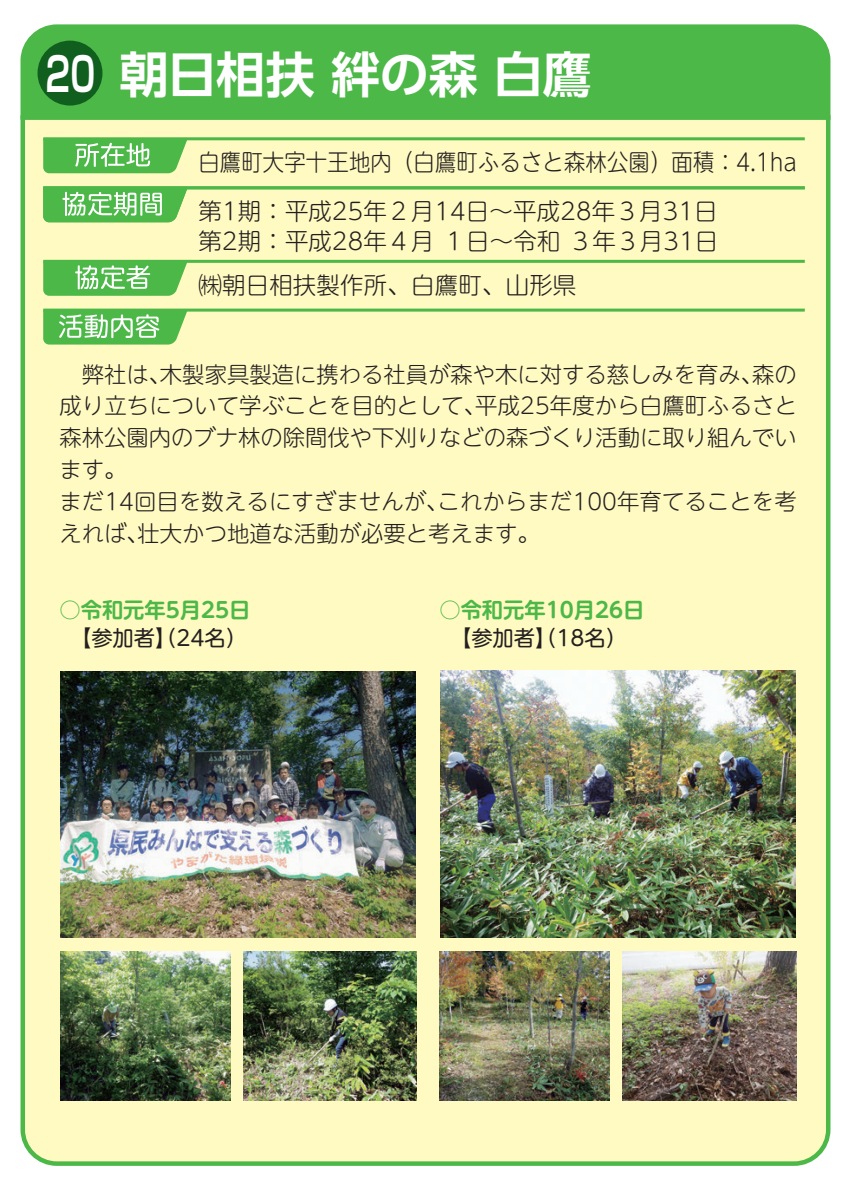
<style>
.page{position:relative;width:851px;height:1191px;background:#fff}
.page>*{position:absolute;margin:0;border:0;box-sizing:border-box;transform-origin:0 0}
.t1{font:700 48.9px "UD Shin Go Pro De";letter-spacing:-.005em;color:#fff}
.t2{font:700 46.8px "Shin Go De";color:#fff;scale:.7 1}
.t3{font:300 23.4px/29.7px "UD Shin M Go Pro";letter-spacing:.01em;color:#231f20}
.t4{font:300 23.4px "UD Shin M Go Pro";letter-spacing:.01em;color:#231f20;scale:.91 1}
.t5{font:300 22.2px/31.8px "UD Shin M Go Pro";color:#231f20}
.t6{font:21.3px "UD Shin M Go Pro";color:#231f20}
.t7{font:700 21.3px "UD Shin M Go Pro De";color:#4cb848}
</style>
<div class="page">
<div style="left:20px;top:122px;width:811px;height:1044px;background:#fffac1"></div>
<div style="left:20px;top:24px;width:811px;height:98px;background:#4cb848"></div>
<div style="left:38px;top:41px;width:64px;height:65px;background:#105f1e;border-radius:50%"></div>
<hr style="left:43px;top:137px;width:761px;height:3px;background:#4cb848">
<svg style="left:43px;top:137px;width:145px;height:36px;background:#6bc464"></svg>
<hr style="left:43px;top:186px;width:761px;height:3px;background:#4cb848">
<svg style="left:43px;top:186px;width:145px;height:36px"></svg>
<hr style="left:43px;top:260px;width:761px;height:3px;background:#4cb848">
<svg style="left:43px;top:259px;width:145px;height:37px"></svg>
<hr style="left:43px;top:308px;width:761px;height:3px;background:#4cb848">
<svg style="left:43px;top:308px;width:145px;height:36px"></svg>
<img style="left:60px;top:671px;width:355px;height:266px">
<img style="left:61px;top:951px;width:170px;height:149px">
<img style="left:243px;top:951px;width:173px;height:149px">
<img style="left:440px;top:671px;width:355px;height:266px">
<img style="left:439px;top:951px;width:170px;height:149px">
<img style="left:622px;top:951px;width:174px;height:149px">
<h2 class="t2" style="left:46px;top:44px;width:72px">20</h2>
<h1 class="t1" style="left:119px;top:34px;width:473px">朝日相扶 絆の森 白鷹</h1>
<p class="t4" style="left:198px;top:143px;width:658px">白鷹町大字十王地内（白鷹町ふるさと森林公園）面積：4.1ha</p>
<p class="t3" style="left:198px;top:195px;width:521px">第1期：平成25年２月14日～平成28年３月31日第2期：平成28年４月 １日～令和 ３年３月31日</p>
<p class="t3" style="left:198px;top:269px;width:379px">㈱朝日相扶製作所、白鷹町、山形県</p>
<p class="t5" style="left:59px;top:357px;width:739px">　弊社は、木製家具製造に携わる社員が森や木に対する慈しみを育み、森の成り立ちについて学ぶことを目的として、平成25年度から白鷹町ふるさと森林公園内のブナ林の除間伐や下刈りなどの森づくり活動に取り組んでいます。<br>まだ14回目を数えるにすぎませんが、これからまだ100年育てることを考えれば、壮大かつ地道な活動が必要と考えます。</p>
<p class="t7" style="left:59px;top:592px;width:192px">○令和元年5月25日</p>
<p class="t6" style="left:59px;top:620px;width:189px">　【参加者】（24名）</p>
<p class="t7" style="left:439px;top:592px;width:206px">○令和元年10月26日</p>
<p class="t6" style="left:439px;top:620px;width:189px">　【参加者】（18名）</p>
</div>
